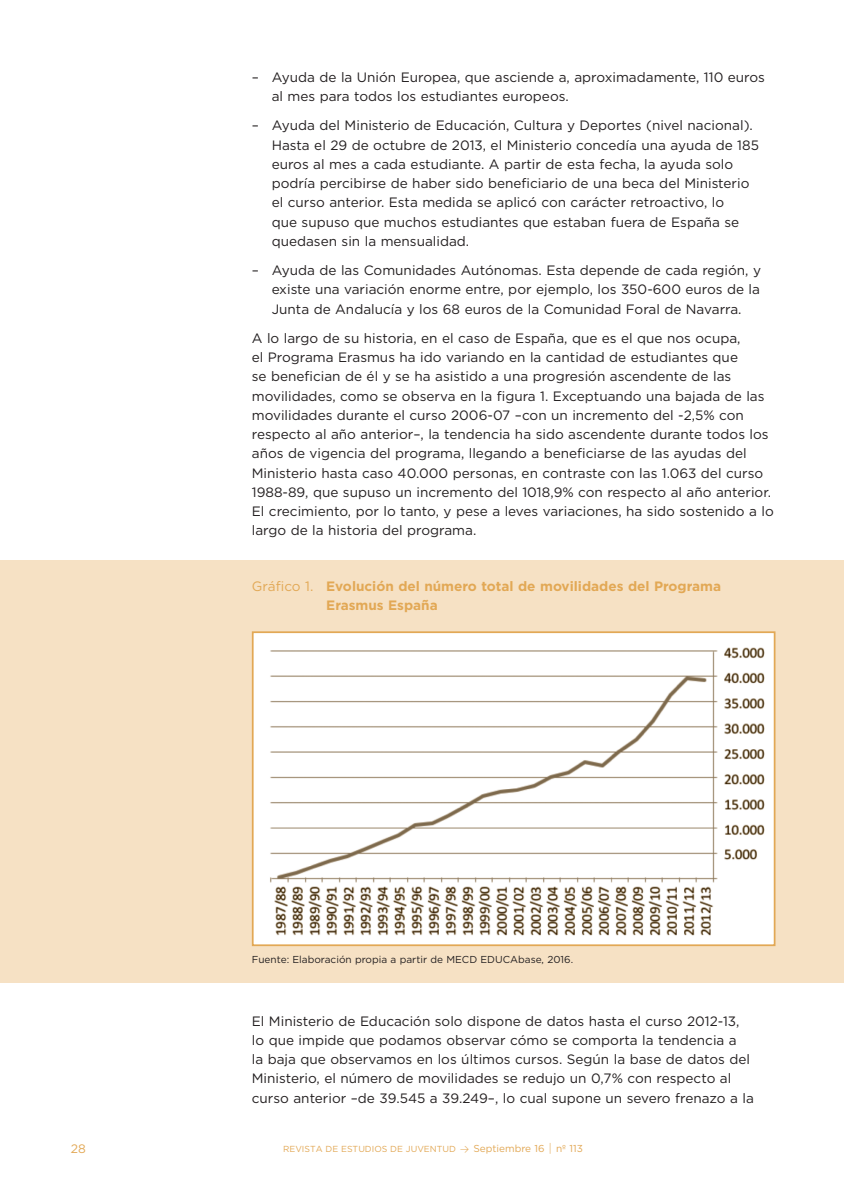
<style>
.page{position:relative;width:844px;height:1192px;background:#fff}
.page>*{position:absolute;margin:0;border:0;box-sizing:border-box;transform-origin:0 0}
.List_Paragraph{font:13.65px/19.2px "Gotham";color:#231f20}
.Normal__Web{font:700 13.65px/19.2px "Gotham";color:#e2a855}
.t1{font:12.25px "Gotham";color:#e2a855}
.t2{font:10.15px "Gotham";color:#231f20}
.t3{font:8.75px "Gotham";color:#e2a855}
.s1{font-weight:400}
.s2{font-family:"Bryant";font-size:11.9px}
.s3{font-size:10.15px}
</style>
<div class="page">
<div style="left:0;top:561px;width:844px;height:422px;background:#f6e1c4"></div>
<img style="left:255px;top:634px;width:517px;height:309px">
<div style="left:252px;top:631px;width:523px;height:315px;border:2px solid #e2a855"></div>
<p class="List_Paragraph" style="left:272px;top:67px;width:494px;text-indent:-20px">– Ayuda de la Unión Europea, que asciende a, aproximadamente, 110 euros al mes para todos los estudiantes europeos.</p>
<p class="List_Paragraph" style="left:272px;top:116px;width:489px;text-indent:-20px">– Ayuda del Ministerio de Educación, Cultura y Deportes (nivel nacional).<br>Hasta el 29 de octubre de 2013, el Ministerio concedía una ayuda de 185 euros al mes a cada estudiante. A partir de esta fecha, la ayuda solo podría percibirse de haber sido beneficiario de una beca del Ministerio el curso anterior. Esta medida se aplicó con carácter retroactivo, lo<br>que supuso que muchos estudiantes que estaban fuera de España se quedasen sin la mensualidad.</p>
<p class="List_Paragraph" style="left:272px;top:260px;width:491px;text-align:justify;text-indent:-20px">– Ayuda de las Comunidades Autónomas. Esta depende de cada región, y existe una variación enorme entre, por ejemplo, los 350-600 euros de la Junta de Andalucía y los 68 euros de la Comunidad Foral de Navarra.</p>
<p class="List_Paragraph" style="left:252px;top:328px;width:523px">A lo largo de su historia, en el caso de España, que es el que nos ocupa,<br>el Programa Erasmus ha ido variando en la cantidad de estudiantes que<br>se benefician de él y se ha asistido a una progresión ascendente de las movilidades, como se observa en la figura 1. Exceptuando una bajada de las movilidades durante el curso 2006-07 –con un incremento del -2,5% con respecto al año anterior–, la tendencia ha sido ascendente durante todos los años de vigencia del programa, llegando a beneficiarse de las ayudas del Ministerio hasta caso 40.000 personas, en contraste con las 1.063 del curso 1988-89, que supuso un incremento del 1018,9% con respecto al año anterior.<br>El crecimiento, por lo tanto, y pese a leves variaciones, ha sido sostenido a lo largo de la historia del programa.</p>
<p class="Normal__Web" style="left:326px;top:576px;width:396px;text-indent:-74px"><span class="s1">Gráfico 1.</span> Evolución del número total de movilidades del Programa<br>Erasmus España</p>
<p class="t2" style="left:252px;top:954px;width:323px">Fuente: Elaboración propia a partir de MECD EDUCAbase, 2016.</p>
<p class="List_Paragraph" style="left:252px;top:1011px;width:503px">El Ministerio de Educación solo dispone de datos hasta el curso 2012-13, lo que impide que podamos observar cómo se comporta la tendencia a<br>la baja que observamos en los últimos cursos. Según la base de datos del Ministerio, el número de movilidades se redujo un 0,7% con respecto al curso anterior –de 39.545 a 39.249–, lo cual supone un severo frenazo a la</p>
<p class="t1" style="left:71px;top:1141px;width:17px">28</p>
<p class="t3" style="left:283px;top:1144px;width:301px">REVISTA DE ESTUDIOS DE JUVENTUD <span class="s2">≥</span> <span class="s3">Septiembre 16</span> <span class="s2">|</span> <span class="s3">nº 113</span></p>
</div>
